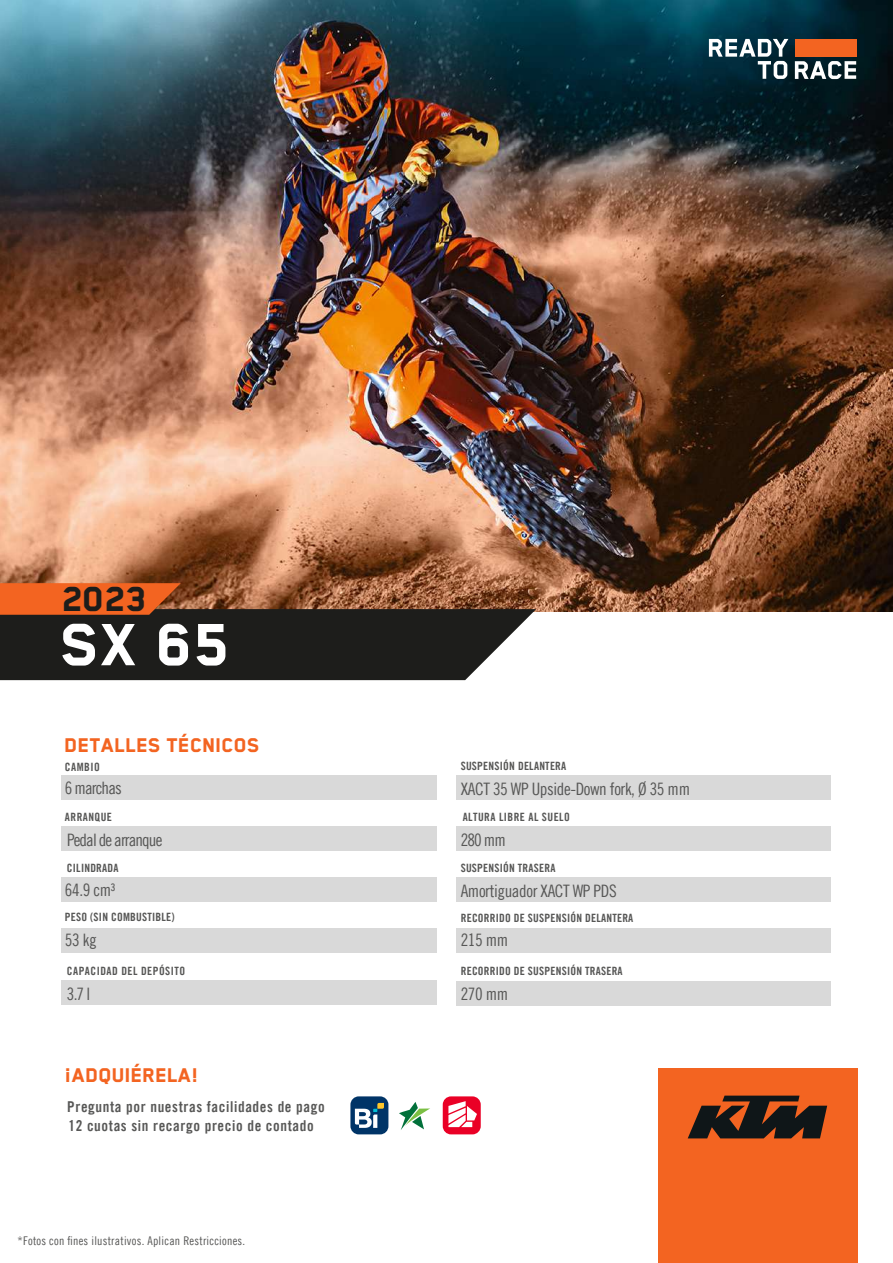
<style>
.page{position:relative;width:893px;height:1263px;background:#fff}
.page>*{position:absolute;margin:0;border:0;box-sizing:border-box;transform-origin:0 0}
.t1{font:800 68.7px "Blender Pro";color:#fff}
.t2{font:800 40.05px "Blender Pro";color:#1d1d1b}
.t3{font:800 22.95px "Blender Pro";letter-spacing:.01em;color:#f36421}
.t4{font:17.25px "Trade Gothic LT Com Cn 18";letter-spacing:-.025em;color:#575756}
.t5{font:17.25px "Trade Gothic LT Com Cn 18";letter-spacing:-.05em;color:#575756}
.t6{font:15px/19.2px "Trade Gothic LT Com Bd Cn 20";letter-spacing:.04em;color:#575756}
.t7{font:12px "Trade Gothic LT Com Cn 18";letter-spacing:.02em;color:#575756}
.t8{font:11.4px "Trade Gothic LT Com Bd Cn 20";letter-spacing:.02em;color:#575756}
.t9{font:11.4px "Trade Gothic LT Com Bd Cn 20";letter-spacing:.04em;color:#575756}
</style>
<div class="page">
<img style="left:0;top:0;width:893px;height:612px">
<svg style="left:709px;top:39px;width:79px;height:40px"></svg>
<div style="left:795px;top:39px;width:61px;height:18px;background:#f36421"></div>
<svg style="left:795px;top:61px;width:61px;height:18px"></svg>
<svg style="left:0;top:583px;width:536px;height:97px;background:#533a2b"></svg>
<div style="left:61px;top:776px;width:375px;height:24px;background:#d9d9d9"></div>
<div style="left:61px;top:826px;width:375px;height:25px;background:#d9d9d9"></div>
<div style="left:61px;top:877px;width:375px;height:24px;background:#d9d9d9"></div>
<div style="left:61px;top:928px;width:375px;height:24px;background:#d9d9d9"></div>
<div style="left:457px;top:776px;width:374px;height:24px;background:#d9d9d9"></div>
<div style="left:457px;top:826px;width:374px;height:25px;background:#d9d9d9"></div>
<div style="left:457px;top:877px;width:374px;height:24px;background:#d9d9d9"></div>
<div style="left:457px;top:928px;width:374px;height:24px;background:#d9d9d9"></div>
<div style="left:61px;top:980px;width:375px;height:25px;background:#d9d9d9"></div>
<div style="left:457px;top:981px;width:374px;height:24px;background:#d9d9d9"></div>
<div style="left:443px;top:1096px;width:38px;height:38px;background:#ea0026;border-radius:8px"></div>
<div style="left:350px;top:1096px;width:38px;height:38px;background:#003467;border-radius:8px"></div>
<div style="left:658px;top:1068px;width:199px;height:195px;background:#f36421"></div>
<svg style="left:688px;top:1095px;width:139px;height:43px"></svg>
<svg style="left:355px;top:1103px;width:29px;height:25px"></svg>
<svg style="left:399px;top:1102px;width:31px;height:28px"></svg>
<svg style="left:448px;top:1101px;width:29px;height:26px"></svg>
<h2 class="t2" style="left:63px;top:577px;width:86px">2023</h2>
<h1 class="t1" style="left:61px;top:608px;width:171px">SX 65</h1>
<h3 class="t3" style="left:65px;top:733px;width:196px">DETALLES TÉCNICOS</h3>
<p class="t8" style="left:65px;top:760px;width:36px">CAMBIO</p>
<h3 class="t5" style="left:65px;top:778px;width:58px">6 marchas</h3>
<p class="t9" style="left:65px;top:810px;width:49px">ARRANQUE</p>
<p class="t8" style="left:461px;top:759px;width:107px">SUSPENSIÓN DELANTERA</p>
<h3 class="t4" style="left:461px;top:779px;width:231px">XACT 35 WP Upside-Down fork, Ø 35 mm</h3>
<p class="t9" style="left:463px;top:810px;width:109px">ALTURA LIBRE AL SUELO</p>
<h3 class="t5" style="left:67px;top:829px;width:97px">Pedal de arranque</h3>
<h3 class="t4" style="left:461px;top:829px;width:47px">280 mm</h3>
<h3 class="t4" style="left:461px;top:880px;width:157px">Amortiguador XACT WP PDS</h3>
<h3 class="t4" style="left:461px;top:930px;width:49px">215 mm</h3>
<p class="t8" style="left:461px;top:861px;width:96px">SUSPENSIÓN TRASERA</p>
<p class="t8" style="left:67px;top:861px;width:53px">CILINDRADA</p>
<h3 class="t4" style="left:65px;top:879px;width:52px">64.9 cm³</h3>
<p class="t8" style="left:461px;top:911px;width:174px">RECORRIDO DE SUSPENSIÓN DELANTERA</p>
<p class="t8" style="left:65px;top:910px;width:111px">PESO (SIN COMBUSTIBLE)</p>
<h3 class="t4" style="left:65px;top:930px;width:33px">53 kg</h3>
<p class="t9" style="left:67px;top:964px;width:120px">CAPACIDAD DEL DEPÓSITO</p>
<h3 class="t4" style="left:67px;top:983px;width:25px">3.7 l</h3>
<h3 class="t4" style="left:461px;top:983px;width:49px">270 mm</h3>
<p class="t8" style="left:461px;top:964px;width:163px">RECORRIDO DE SUSPENSIÓN TRASERA</p>
<h3 class="t3" style="left:65px;top:1063px;width:135px">¡ADQUIÉRELA!</h3>
<h3 class="t6" style="left:67px;top:1097px;width:259px">Pregunta por nuestras facilidades de pago<br>12 cuotas sin recargo precio de contado</h3>
<p class="t7" style="left:18px;top:1233px;width:229px">*Fotos con fines ilustrativos. Aplican Restricciones.</p>
</div>
